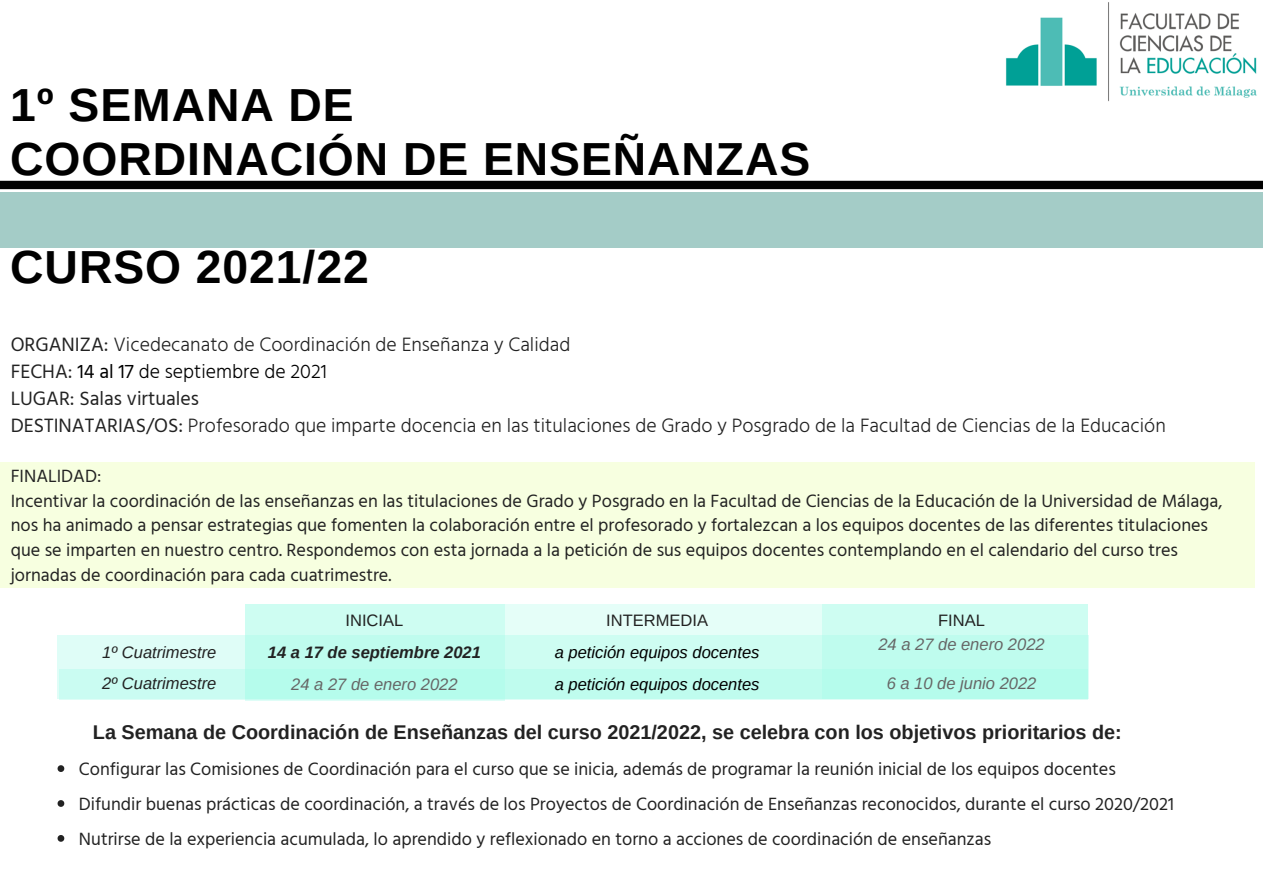
<style>
.page{position:relative;width:1263px;height:894px;background:#fff}
.page>*{position:absolute;margin:0;border:0;box-sizing:border-box;transform-origin:0 0}
.t1{font:700 46.35px "Arimo";letter-spacing:.02em;color:#000}
.t2{font:300 19.8px "Hind Vadodara";color:#222}
.t3{font:700 19.8px "Arimo";color:#222}
.t4{font:300 19.8px "Hind Vadodara";color:#000}
.t5{font:19.8px "Hind Vadodara";color:#222}
.t6{font:18.15px/24.8px "Hind Vadodara";color:#222}
.t7{font:italic 16.5px "Arimo";color:#000}
.t8{font:italic 16.5px "Arimo";color:#666}
.t9{font:italic 16.5px "Arimo";color:#222}
.t10{font:16.5px "Arimo";color:#222}
.t11{font:italic 700 16.5px "Arimo";color:#222}
.s1{font-weight:400}
.s2{font-weight:400;color:#222}
</style>
<div class="page">
<div style="left:0;top:193px;width:1263px;height:55px;background:#a4ccc7"></div>
<img style="left:1005px;top:2px;width:252px;height:100px">
<div style="left:0;top:462px;width:1255px;height:125px;background:#f7ffe0"></div>
<div style="left:245px;top:604px;width:842px;height:94px;background:#e5fef8"></div>
<svg style="left:57px;top:635px;width:765px;height:63px;background:#d4fdf3"></svg>
<div style="left:245px;top:604px;width:260px;height:96px;background:linear-gradient(to right,#c6fcf0,#c6fcf0)"></div>
<div style="left:822px;top:604px;width:266px;height:94px;background:linear-gradient(to right,#c6fcf0,#c6fcf0)"></div>
<div style="left:59px;top:669px;width:1028px;height:30px;background:linear-gradient(to right,#c4fcf0,#b4fceb)"></div>
<svg style="left:58px;top:765px;width:6px;height:6px"></svg>
<svg style="left:58px;top:800px;width:6px;height:6px"></svg>
<svg style="left:58px;top:835px;width:6px;height:6px"></svg>
<div style="left:0;top:181px;width:1263px;height:8px;background:#000"></div>
<p class="t1" style="left:10px;top:79px;width:345px">1º SEMANA DE</p>
<p class="t1" style="left:10px;top:133px;width:802px">COORDINACIÓN DE ENSEÑANZAS</p>
<p class="t1" style="left:10px;top:241px;width:360px">CURSO 2021/22</p>
<p class="t2" style="left:11px;top:328px;width:561px"><span class="s1">ORGANIZA:</span> Vicedecanato de Coordinación de Enseñanza y Calidad</p>
<p class="t4" style="left:11px;top:355px;width:318px"><span class="s2">FECHA:</span> <span class="s1">14 al 17</span> de septiembre de 2021</p>
<p class="t5" style="left:11px;top:382px;width:190px">LUGAR: Salas virtuales</p>
<p class="t2" style="left:11px;top:409px;width:1157px"><span class="s1">DESTINATARIAS/OS:</span> Profesorado que imparte docencia en las titulaciones de Grado y Posgrado de la Facultad de Ciencias de la Educación</p>
<p class="t6" style="left:11px;top:462px;width:92px">FINALIDAD:</p>
<p class="t6" style="left:11px;top:487px;width:1213px">Incentivar la coordinación de las enseñanzas en las titulaciones de Grado y Posgrado en la Facultad de Ciencias de la Educación de la Universidad de Málaga, nos ha animado a pensar estrategias que fomenten la colaboración entre el profesorado y fortalezcan a los equipos docentes de las diferentes titulaciones que se imparten en nuestro centro. Respondemos con esta jornada a la petición de sus equipos docentes contemplando en el calendario del curso tres jornadas de coordinación para cada cuatrimestre.</p>
<p class="t10" style="left:346px;top:611px;width:59px">INICIAL</p>
<p class="t10" style="left:606px;top:611px;width:103px">INTERMEDIA</p>
<p class="t10" style="left:938px;top:611px;width:48px">FINAL</p>
<p class="t9" style="left:102px;top:642px;width:116px">1º Cuatrimestre</p>
<p class="t9" style="left:102px;top:674px;width:116px">2º Cuatrimestre</p>
<p class="t8" style="left:878px;top:635px;width:168px">24 a 27 de enero 2022</p>
<p class="t8" style="left:887px;top:674px;width:151px">6 a 10 de junio 2022</p>
<p class="t3" style="left:93px;top:720px;width:1030px">La Semana de Coordinación de Enseñanzas del curso 2021/2022, se celebra con los objetivos prioritarios de:</p>
<p class="t6" style="left:79px;top:756px;width:1038px">Configurar las Comisiones de Coordinación para el curso que se inicia, además de programar la reunión inicial de los equipos docentes</p>
<p class="t6" style="left:79px;top:790px;width:1096px">Difundir buenas prácticas de coordinación, a través de los Proyectos de Coordinación de Enseñanzas reconocidos, durante el curso 2020/2021</p>
<p class="t6" style="left:79px;top:825px;width:914px">Nutrirse de la experiencia acumulada, lo aprendido y reflexionado en torno a acciones de coordinación de enseñanzas</p>
<p class="t7" style="left:555px;top:642px;width:206px">a petición equipos docentes</p>
<p class="t7" style="left:555px;top:674px;width:206px">a petición equipos docentes</p>
<p class="t11" style="left:268px;top:642px;width:215px">14 a 17 de septiembre 2021</p>
<p class="t8" style="left:291px;top:674px;width:168px">24 a 27 de enero 2022</p>
</div>
